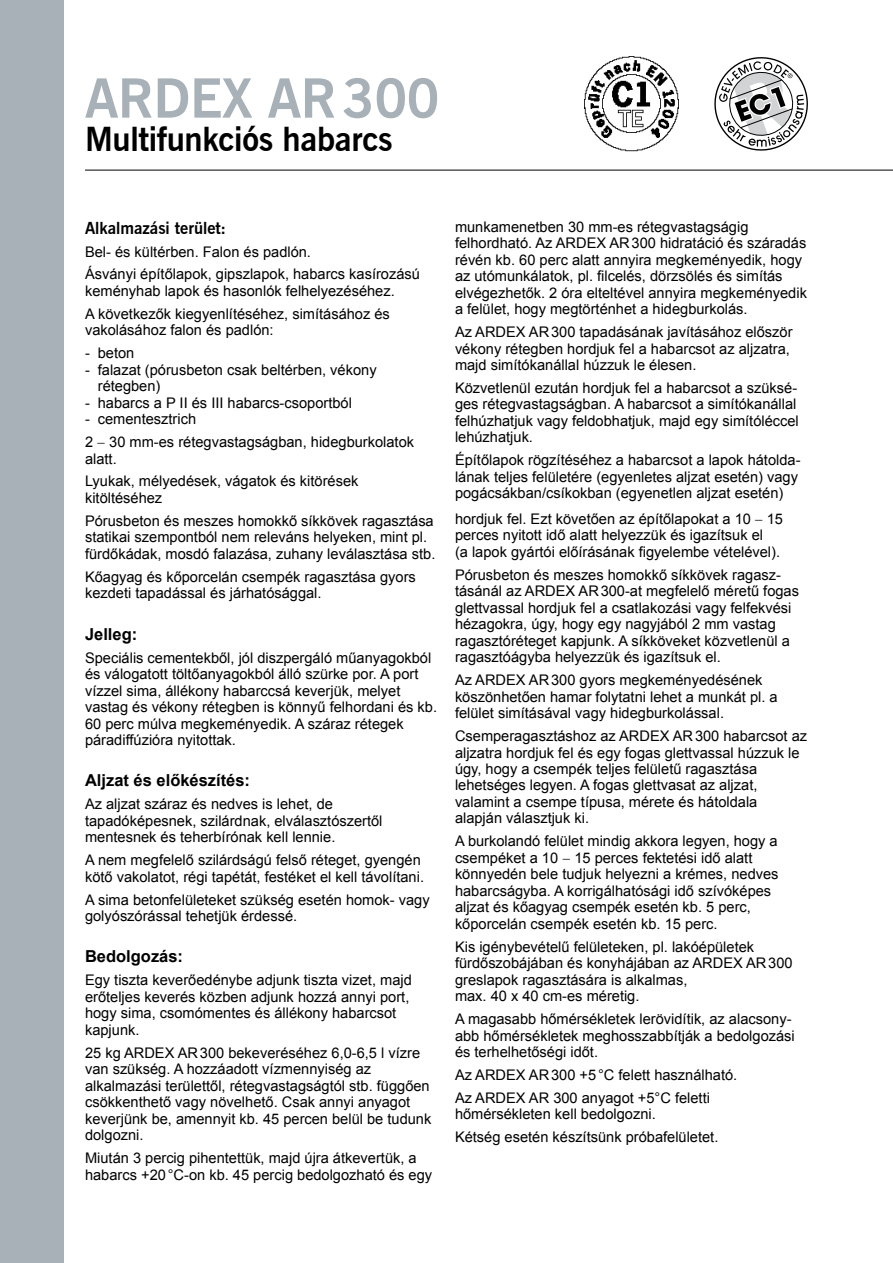
<style>
.page{position:relative;width:893px;height:1263px;background:#fff}
.page>*{position:absolute;margin:0;border:0;box-sizing:border-box;transform-origin:0 0}
.t1{font:700 54px "News Gothic BT";letter-spacing:-.01em;color:#a7b1b7}
.t2{font:700 33px "News Gothic BT";letter-spacing:-.01em;color:#000}
.t3{font:700 16.5px "Arial";color:#000}
.t4{font:700 16.5px "News Gothic BT";color:#000}
.t5{font:14.7px/16.5px "Arial";color:#000}
.s1{font-family:"News Gothic BT"}
</style>
<div class="page">
<div style="left:0;top:0;width:64px;height:1263px;background:#a7b1b7"></div>
<hr style="left:85px;top:170px;width:808px;height:1px;background:#000">
<img style="left:585px;top:57px;width:93px;height:94px">
<svg style="left:714px;top:57px;width:94px;height:94px"></svg>
<h1 class="t1" style="left:85px;top:66px;width:356px">ARDEX AR300</h1>
<h2 class="t2" style="left:85px;top:119px;width:309px">Multifunkciós habarcs</h2>
<p class="t4" style="left:85px;top:218px;width:143px">Alkalmazási terület:</p>
<p class="t5" style="left:85px;top:240px;width:336px;line-height:22.8px">Bel- és kültérben. Falon és padlón.<br>Ásványi építőlapok, gipszlapok, habarcs kasírozású</p>
<p class="t5" style="left:85px;top:279px;width:311px;line-height:22.8px">keményhab lapok és hasonlók felhelyezéséhez.<br>A következők kiegyenlítéséhez, simításához és</p>
<p class="t5" style="left:85px;top:322px;width:190px">vakolásához falon és padlón:</p>
<p class="t5" style="left:85px;top:345px;width:51px">- beton</p>
<p class="t5" style="left:98px;top:361px;width:280px;text-indent:-13px">- falazat (pórusbeton csak beltérben, vékony rétegben)</p>
<p class="t5" style="left:85px;top:394px;width:268px">- habarcs a P II és III habarcs-csoportból</p>
<p class="t5" style="left:85px;top:408px;width:331px;line-height:22.8px">- cementesztrich<br>2 <span class="s1">–</span> 30 mm-es rétegvastagságban, hidegburkolatok</p>
<p class="t5" style="left:85px;top:447px;width:275px;line-height:22.8px">alatt.<br>Lyukak, mélyedések, vágatok és kitörések</p>
<p class="t5" style="left:85px;top:486px;width:350px;line-height:22.8px">kitöltéséhez<br>Pórusbeton és meszes homokkő síkkövek ragasztása</p>
<p class="t5" style="left:85px;top:529px;width:352px">statikai szempontból nem releváns helyeken, mint pl. fürdőkádak, mosdó falazása, zuhany leválasztása stb.</p>
<p class="t5" style="left:85px;top:568px;width:332px">Kőagyag és kőporcelán csempék ragasztása gyors kezdeti tapadással és járhatósággal.</p>
<p class="t3" style="left:85px;top:623px;width:54px">Jelleg:</p>
<p class="t5" style="left:85px;top:649px;width:353px">Speciális cementekből, jól diszpergáló műanyagokból és válogatott töltőanyagokból álló szürke por. A port vízzel sima, állékony habarccsá keverjük, melyet vastag és vékony rétegben is könnyű felhordani és kb.<br>60 perc múlva megkeményedik. A száraz rétegek páradiffúzióra nyitottak.</p>
<p class="t3" style="left:85px;top:770px;width:167px">Aljzat és előkészítés:</p>
<p class="t5" style="left:85px;top:796px;width:299px">Az aljzat száraz és nedves is lehet, de tapadóképesnek, szilárdnak, elválasztószertől mentesnek és teherbírónak kell lennie.</p>
<p class="t5" style="left:85px;top:852px;width:340px">A nem megfelelő szilárdságú felső réteget, gyengén kötő vakolatot, régi tapétát, festéket el kell távolítani.</p>
<p class="t5" style="left:85px;top:891px;width:346px">A sima betonfelületeket szükség esetén homok- vagy golyószórással tehetjük érdessé.</p>
<p class="t3" style="left:85px;top:946px;width:100px">Bedolgozás:</p>
<p class="t5" style="left:85px;top:972px;width:328px">Egy tiszta keverőedénybe adjunk tiszta vizet, majd erőteljes keverés közben adjunk hozzá annyi port, hogy sima, csomómentes és állékony habarcsot kapjunk.</p>
<p class="t5" style="left:85px;top:1044px;width:348px">25 kg ARDEX AR300 bekeveréséhez 6,0-6,5 l vízre van szükség. A hozzáadott vízmennyiség az alkalmazási területtől, rétegvastagságtól stb. függően csökkenthető vagy növelhető. Csak annyi anyagot keverjünk be, amennyit kb. 45 percen belül be tudunk dolgozni.</p>
<p class="t5" style="left:85px;top:1150px;width:349px">Miután 3 percig pihentettük, majd újra átkevertük, a habarcs +20°C-on kb. 45 percig bedolgozható és egy</p>
<p class="t5" style="left:455px;top:218px;width:353px">munkamenetben 30 mm-es rétegvastagságig felhordható. Az ARDEX AR300 hidratáció és száradás révén kb. 60 perc alatt annyira megkeményedik, hogy az utómunkálatok, pl. filcelés, dörzsölés és simítás elvégezhetők. 2 óra elteltével annyira megkeményedik a felület, hogy megtörténhet a hidegburkolás.</p>
<p class="t5" style="left:455px;top:324px;width:339px">Az ARDEX AR300 tapadásának javításához először vékony rétegben hordjuk fel a habarcsot az aljzatra, majd simítókanállal húzzuk le élesen.</p>
<p class="t5" style="left:455px;top:380px;width:345px">Közvetlenül ezután hordjuk fel a habarcsot a szüksé&shy;ges rétegvastagságban. A habarcsot a simítókanállal felhúzhatjuk vagy feldobhatjuk, majd egy simítóléccel lehúzhatjuk.</p>
<p class="t5" style="left:455px;top:452px;width:347px">Építőlapok rögzítéséhez a habarcsot a lapok hátolda&shy;lának teljes felületére (egyenletes aljzat esetén) vagy pogácsákban/csíkokban (egyenetlen aljzat esetén)</p>
<p class="t5" style="left:455px;top:511px;width:329px">hordjuk fel. Ezt követően az építőlapokat a 10 <span class="s1">–</span> 15 perces nyitott idő alatt helyezzük és igazítsuk el<br>(a lapok gyártói előírásának figyelembe vételével).</p>
<p class="t5" style="left:455px;top:566px;width:346px">Pórusbeton és meszes homokkő síkkövek ragasz&shy;tásánál az ARDEX AR300-at megfelelő méretű fogas glettvassal hordjuk fel a csatlakozási vagy felfekvési hézagokra, úgy, hogy egy nagyjából 2 mm vastag ragasztóréteget kapjunk. A síkköveket közvetlenül a ragasztóágyba helyezzük és igazítsuk el.</p>
<p class="t5" style="left:455px;top:672px;width:324px">Az ARDEX AR300 gyors megkeményedésének köszönhetően hamar folytatni lehet a munkát pl. a felület simításával vagy hidegburkolással.</p>
<p class="t5" style="left:455px;top:728px;width:354px">Csemperagasztáshoz az ARDEX AR300 habarcsot az aljzatra hordjuk fel és egy fogas glettvassal húzzuk le úgy, hogy a csempék teljes felületű ragasztása lehetséges legyen. A fogas glettvasat az aljzat, valamint a csempe típusa, mérete és hátoldala alapján választjuk ki.</p>
<p class="t5" style="left:455px;top:833px;width:325px">A burkolandó felület mindig akkora legyen, hogy a csempéket a 10 <span class="s1">–</span> 15 perces fektetési idő alatt könnyedén bele tudjuk helyezni a krémes, nedves habarcságyba. A korrigálhatósági idő szívóképes aljzat és kőagyag csempék esetén kb. 5 perc, kőporcelán csempék esetén kb. 15 perc.</p>
<p class="t5" style="left:455px;top:938px;width:339px">Kis igénybevételű felületeken, pl. lakóépületek fürdőszobájában és konyhájában az ARDEX AR300 greslapok ragasztására is alkalmas,<br>max. 40 x 40 cm-es méretig.</p>
<p class="t5" style="left:455px;top:1011px;width:341px">A magasabb hőmérsékletek lerövidítik, az alacsony&shy;abb hőmérsékletek meghosszabbítják a bedolgozási és terhelhetőségi időt.</p>
<p class="t5" style="left:455px;top:1063px;width:284px;line-height:22.8px">Az ARDEX AR300 +5°C felett használható.<br>Az ARDEX AR 300 anyagot +5°C feletti</p>
<p class="t5" style="left:455px;top:1103px;width:265px;line-height:22.8px">hőmérsékleten kell bedolgozni.<br>Kétség esetén készítsünk próbafelületet.</p>
</div>
